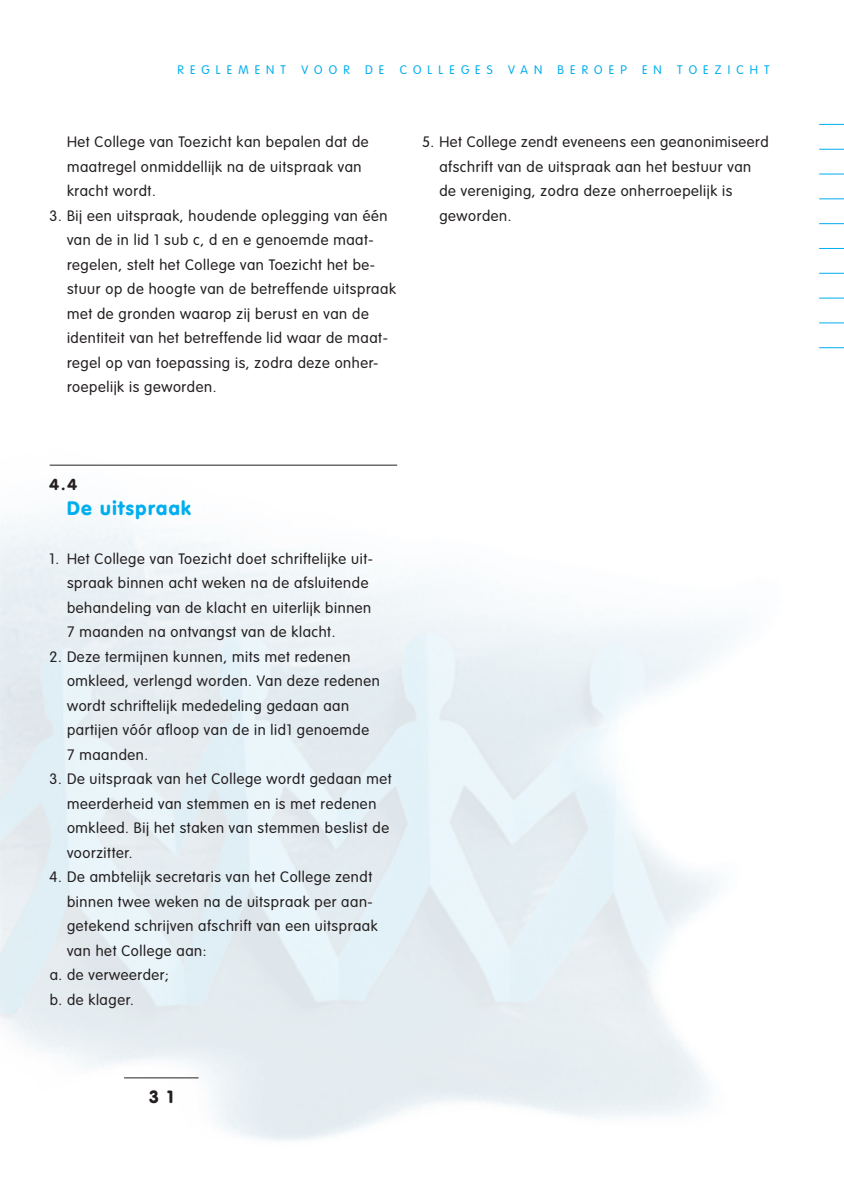
<style>
.page{position:relative;width:844px;height:1191px;background:#fff}
.page>*{position:absolute;margin:0;border:0;box-sizing:border-box;transform-origin:0 0}
.t1{font:900 19.25px "VAG Rounded";letter-spacing:.075em;color:#00aeef}
.t2{font:900 17.5px "VAG Rounded";color:#231f20}
.t3{font:900 15.75px "VAG Rounded";color:#231f20}
.t4{font:300 14.88px/24.5px "VAG Rounded";letter-spacing:.04em;color:#231f20}
.t5{font:300 12.25px "VAG Rounded";letter-spacing:.5em;color:#00aeef}
</style>
<div class="page">
<hr style="left:50px;top:465px;width:347px;height:1px;background:#231f20">
<hr style="left:124px;top:1077px;width:74px;height:1px;background:#231f20">
<svg style="left:819px;top:149px;width:24px;height:1px"></svg>
<svg style="left:819px;top:174px;width:24px;height:1px"></svg>
<svg style="left:819px;top:198px;width:24px;height:1px"></svg>
<svg style="left:819px;top:223px;width:24px;height:1px"></svg>
<svg style="left:819px;top:248px;width:24px;height:1px"></svg>
<svg style="left:819px;top:273px;width:24px;height:1px"></svg>
<svg style="left:819px;top:298px;width:24px;height:1px"></svg>
<svg style="left:819px;top:322px;width:24px;height:1px"></svg>
<svg style="left:819px;top:347px;width:24px;height:1px"></svg>
<svg style="left:819px;top:124px;width:24px;height:1px"></svg>
<p class="t5" style="left:177px;top:64px;width:110px">REGLEMENT</p>
<p class="t5" style="left:301px;top:64px;width:84px">VOOR DE</p>
<p class="t5" style="left:399px;top:64px;width:95px">COLLEGES</p>
<p class="t5" style="left:508px;top:64px;width:263px">VAN BEROEP EN TOEZICHT</p>
<p class="t4" style="left:67px;top:131px;width:303px">Het College van Toezicht kan bepalen dat de maatregel onmiddellijk na de uitspraak van kracht wordt.</p>
<p class="t4" style="left:67px;top:204px;width:330px;text-indent:-17px">3. Bij een uitspraak, houdende oplegging van één van de in lid 1 sub c, d en e genoemde maat&shy;regelen, stelt het College van Toezicht het be&shy;stuur op de hoogte van de betreffende uitspraak met de gronden waarop zij berust en van de identiteit van het betreffende lid waar de maat&shy;regel op van toepassing is, zodra deze onher&shy;roepelijk is geworden.</p>
<p class="t4" style="left:439px;top:131px;width:330px;text-indent:-17px">5. Het College zendt eveneens een geanonimiseerd afschrift van de uitspraak aan het bestuur van de vereniging, zodra deze onherroepelijk is geworden.</p>
<p class="t3" style="left:50px;top:478px;width:29px">4.4</p>
<p class="t1" style="left:67px;top:500px;width:125px">De uitspraak</p>
<p class="t4" style="left:67px;top:547px;width:307px;text-indent:-17px">1. Het College van Toezicht doet schriftelijke uit&shy;spraak binnen acht weken na de afsluitende behandeling van de klacht en uiterlijk binnen 7 maanden na ontvangst van de klacht.</p>
<p class="t4" style="left:67px;top:645px;width:314px;text-indent:-17px">2. Deze termijnen kunnen, mits met redenen omkleed, verlengd worden. Van deze redenen wordt schriftelijk mededeling gedaan aan partijen vóór afloop van de in lid1 genoemde 7 maanden.</p>
<p class="t4" style="left:67px;top:768px;width:326px;text-indent:-17px">3. De uitspraak van het College wordt gedaan met meerderheid van stemmen en is met redenen omkleed. Bij het staken van stemmen beslist de voorzitter.</p>
<p class="t4" style="left:50px;top:866px;width:324px">4. De ambtelijk secretaris van het College zendt</p>
<p class="t4" style="left:67px;top:890px;width:307px">binnen twee weken na de uitspraak per aan-</p>
<p class="t4" style="left:67px;top:915px;width:312px">getekend schrijven afschrift van een uitspraak</p>
<p class="t4" style="left:67px;top:939px;width:141px">van het College aan:</p>
<p class="t4" style="left:50px;top:964px;width:121px">a. de verweerder;</p>
<p class="t4" style="left:50px;top:988px;width:86px">b. de klager.</p>
<p class="t2" style="left:149px;top:1089px;width:25px">3 1</p>
</div>
